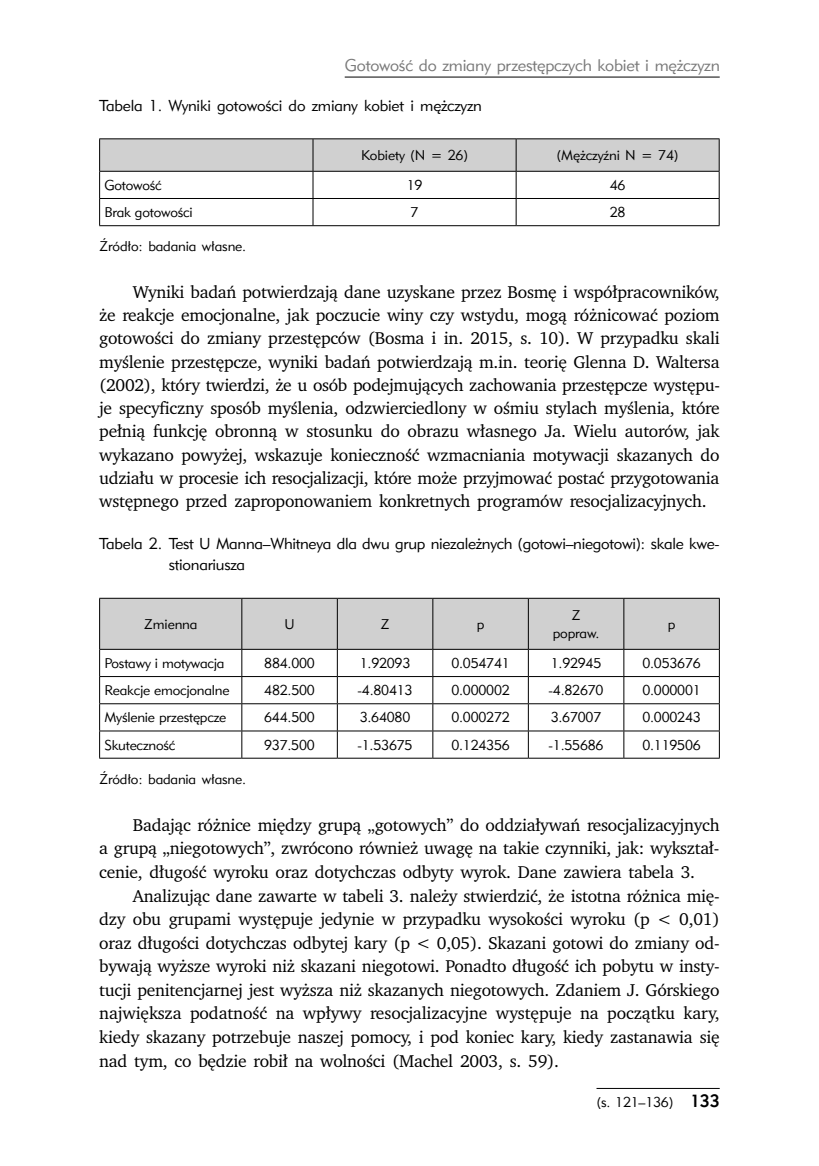
<style>
.page{position:relative;width:819px;height:1166px;background:#fff}
.page>*{position:absolute;margin:0;border:0;box-sizing:border-box;transform-origin:0 0}
.t1{font:17.5px/23.3px "Charter ITCPL";letter-spacing:-.015em;color:#000;text-align:justify}
.t2{font:16.62px "Geometric 415 Lt EU";letter-spacing:-.015em;color:#797979}
.t3{font:15.75px/21px "Geometric 415 Lt EU";letter-spacing:-.015em;color:#000}
.t4{font:14px/18.6px "Geometric 415 Lt EU";letter-spacing:-.015em;color:#000;text-align:center}
.s1{font-family:"Geometric 415 Md EU";font-size:17.5px}
</style>
<div class="page">
<hr style="left:345px;top:77px;width:374px;height:1px;background:#000">
<hr style="left:596px;top:1088px;width:123px;height:1px;background:#000">
<svg style="left:99px;top:139px;width:620px;height:86px"></svg>
<hr style="left:99px;top:225px;width:214px;height:1px;background:#000">
<hr style="left:313px;top:225px;width:203px;height:1px;background:#000">
<hr style="left:516px;top:225px;width:203px;height:1px;background:#000">
<hr style="left:99px;top:138px;width:214px;height:1px;background:#000">
<hr style="left:99px;top:139px;width:1px;height:32px;background:#000">
<hr style="left:313px;top:138px;width:203px;height:1px;background:#000">
<hr style="left:516px;top:138px;width:203px;height:1px;background:#000">
<hr style="left:718px;top:139px;width:1px;height:32px;background:#000">
<hr style="left:99px;top:171px;width:214px;height:1px;background:#000">
<hr style="left:313px;top:171px;width:203px;height:1px;background:#000">
<hr style="left:516px;top:171px;width:203px;height:1px;background:#000">
<svg style="left:99px;top:598px;width:621px;height:160px"></svg>
<hr style="left:99px;top:758px;width:143px;height:1px;background:#000">
<hr style="left:242px;top:758px;width:95px;height:1px;background:#000">
<hr style="left:337px;top:758px;width:96px;height:1px;background:#000">
<hr style="left:433px;top:758px;width:95px;height:1px;background:#000">
<hr style="left:528px;top:758px;width:95px;height:1px;background:#000">
<hr style="left:623px;top:758px;width:96px;height:1px;background:#000">
<hr style="left:99px;top:598px;width:143px;height:1px;background:#000">
<hr style="left:99px;top:599px;width:1px;height:50px;background:#000">
<hr style="left:242px;top:598px;width:95px;height:1px;background:#000">
<hr style="left:337px;top:598px;width:96px;height:1px;background:#000">
<hr style="left:433px;top:598px;width:95px;height:1px;background:#000">
<hr style="left:528px;top:598px;width:95px;height:1px;background:#000">
<hr style="left:623px;top:598px;width:96px;height:1px;background:#000">
<hr style="left:719px;top:599px;width:1px;height:50px;background:#000">
<hr style="left:99px;top:649px;width:143px;height:1px;background:#000">
<hr style="left:242px;top:649px;width:95px;height:1px;background:#000">
<hr style="left:337px;top:649px;width:96px;height:1px;background:#000">
<hr style="left:433px;top:649px;width:95px;height:1px;background:#000">
<hr style="left:528px;top:649px;width:95px;height:1px;background:#000">
<hr style="left:623px;top:649px;width:96px;height:1px;background:#000">
<p class="t2" style="left:345px;top:55px;width:376px">Gotowość do zmiany przestępczych kobiet i mężczyzn</p>
<p class="t3" style="left:99px;top:95px;width:384px">Tabela 1. Wyniki gotowości do zmiany kobiet i mężczyzn</p>
<p class="t4" style="left:361px;top:146px;width:108px">Kobiety (N = 26)</p>
<p class="t4" style="left:556px;top:146px;width:123px">(Mężczyźni N = 74)</p>
<p class="t4" style="left:104px;top:176px;width:59px">Gotowość</p>
<p class="t4" style="left:406px;top:176px;width:17px">19</p>
<p class="t4" style="left:609px;top:176px;width:17px">46</p>
<p class="t4" style="left:104px;top:203px;width:90px">Brak gotowości</p>
<p class="t4" style="left:410px;top:203px;width:9px">7</p>
<p class="t4" style="left:609px;top:203px;width:17px">28</p>
<p class="t4" style="left:99px;top:237px;width:148px">Źródło: badania własne.</p>
<p class="t1" style="left:99px;top:280px;width:622px;text-indent:34px">Wyniki badań potwierdzają dane uzyskane przez Bosmę i współpracowników, że reakcje emocjonalne, jak poczucie winy czy wstydu, mogą różnicować poziom gotowości do zmiany przestępców (Bosma i in. 2015, s. 10). W przypadku skali myślenie przestępcze, wyniki badań potwierdzają m.in. teorię Glenna D. Waltersa (2002), który twierdzi, że u osób podejmujących zachowania przestępcze występu&shy;je specyficzny sposób myślenia, odzwierciedlony w ośmiu stylach myślenia, które pełnią funkcję obronną w stosunku do obrazu własnego Ja. Wielu autorów, jak wykazano powyżej, wskazuje konieczność wzmacniania motywacji skazanych do udziału w procesie ich resocjalizacji, które może przyjmować postać przygotowania wstępnego przed zaproponowaniem konkretnych programów resocjalizacyjnych.</p>
<p class="t3" style="left:169px;top:533px;width:552px;text-indent:-69px">Tabela 2. Test U Manna–Whitneya dla dwu grup niezależnych (gotowi–niegotowi): skale kwe&shy;stionariusza</p>
<p class="t4" style="left:144px;top:615px;width:55px">Zmienna</p>
<p class="t4" style="left:284px;top:615px;width:12px">U</p>
<p class="t4" style="left:380px;top:615px;width:11px">Z</p>
<p class="t4" style="left:477px;top:615px;width:9px">p</p>
<p class="t4" style="left:552px;top:605px;width:48px">Z popraw.</p>
<p class="t4" style="left:667px;top:615px;width:9px">p</p>
<p class="t4" style="left:104px;top:654px;width:122px">Postawy i motywacja</p>
<p class="t4" style="left:264px;top:654px;width:52px">884.000</p>
<p class="t4" style="left:360px;top:654px;width:52px">1.92093</p>
<p class="t4" style="left:451px;top:654px;width:60px">0.054741</p>
<p class="t4" style="left:550px;top:654px;width:52px">1.92945</p>
<p class="t4" style="left:642px;top:654px;width:60px">0.053676</p>
<p class="t4" style="left:104px;top:681px;width:127px">Reakcje emocjonalne</p>
<p class="t4" style="left:264px;top:681px;width:52px">482.500</p>
<p class="t4" style="left:357px;top:681px;width:56px">-4.80413</p>
<p class="t4" style="left:451px;top:681px;width:60px">0.000002</p>
<p class="t4" style="left:548px;top:681px;width:56px">-4.82670</p>
<p class="t4" style="left:642px;top:681px;width:60px">0.000001</p>
<p class="t4" style="left:104px;top:708px;width:123px">Myślenie przestępcze</p>
<p class="t4" style="left:264px;top:708px;width:52px">644.500</p>
<p class="t4" style="left:360px;top:708px;width:52px">3.64080</p>
<p class="t4" style="left:451px;top:708px;width:60px">0.000272</p>
<p class="t4" style="left:550px;top:708px;width:52px">3.67007</p>
<p class="t4" style="left:642px;top:708px;width:60px">0.000243</p>
<p class="t4" style="left:104px;top:735px;width:72px">Skuteczność</p>
<p class="t4" style="left:264px;top:735px;width:52px">937.500</p>
<p class="t4" style="left:357px;top:735px;width:56px">-1.53675</p>
<p class="t4" style="left:451px;top:735px;width:60px">0.124356</p>
<p class="t4" style="left:548px;top:735px;width:56px">-1.55686</p>
<p class="t4" style="left:642px;top:735px;width:60px">0.119506</p>
<p class="t4" style="left:99px;top:769px;width:148px">Źródło: badania własne.</p>
<p class="t1" style="left:99px;top:812px;width:621px;text-indent:34px">Badając różnice między grupą „gotowych” do oddziaływań resocjalizacyjnych a grupą „niegotowych”, zwrócono również uwagę na takie czynniki, jak: wykształ&shy;cenie, długość wyroku oraz dotychczas odbyty wyrok. Dane zawiera tabela 3.</p>
<p class="t1" style="left:99px;top:883px;width:622px;text-indent:34px">Analizując dane zawarte w tabeli 3. należy stwierdzić, że istotna różnica mię&shy;dzy obu grupami występuje jedynie w przypadku wysokości wyroku (p &lt; 0,01) oraz długości dotychczas odbytej kary (p &lt; 0,05). Skazani gotowi do zmiany od&shy;bywają wyższe wyroki niż skazani niegotowi. Ponadto długość ich pobytu w insty&shy;tucji penitencjarnej jest wyższa niż skazanych niegotowych. Zdaniem J. Górskiego największa podatność na wpływy resocjalizacyjne występuje na początku kary, kiedy skazany potrzebuje naszej pomocy, i pod koniec kary, kiedy zastanawia się nad tym, co będzie robił na wolności (Machel 2003, s. 59).</p>
<p class="t4" style="left:596px;top:1093px;width:124px">(s. 121–136) <span class="s1">133</span></p>
</div>
